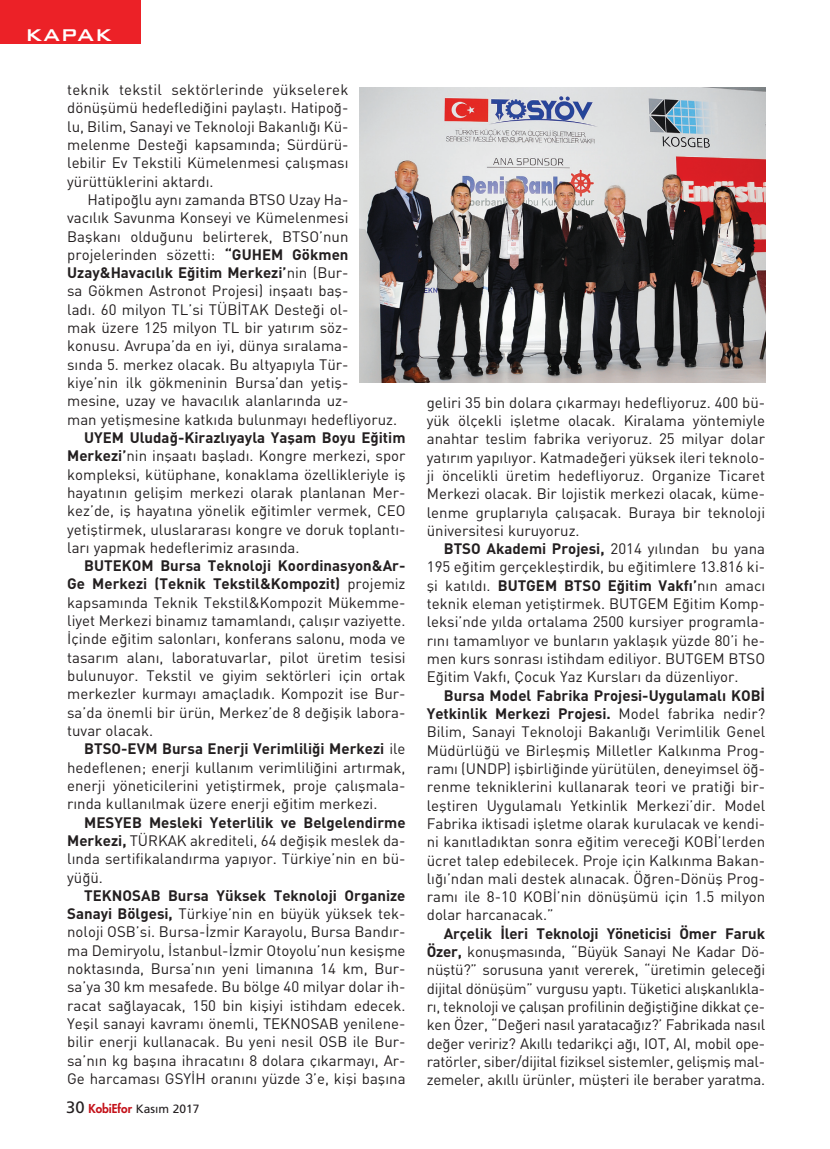
<style>
.page{position:relative;width:830px;height:1149px;background:#fff}
.page>*{position:absolute;margin:0;border:0;box-sizing:border-box;transform-origin:0 0}
.t1{font:22.5px "Karo T";color:#fff}
.t2{font:15px "DINT";color:#231f20}
.t3{font:15px "DINT Bold";color:#231f20}
.t4{font:12px "Frutiger Normal Tr";color:#231f20}
.s1{font-family:"DINT Bold"}
.s2{font-family:"DINT"}
.s3{font-size:16.5px}
.s4{font-family:"Futura Heavy Turk";color:#c4121a}
</style>
<div class="page">
<div style="left:0;top:0;width:141px;height:44px;background:#ec2127"></div>
<img style="left:359px;top:88px;width:406px;height:294px">
<p class="t1" style="left:25px;top:20px;width:89px">KAPAK</p>
<p class="t2" style="left:67px;top:84px;width:282px">teknik tekstil sektörlerinde yükselerek</p>
<p class="t2" style="left:67px;top:103px;width:283px">dönüflümü hedefledi¤ini paylaflt›. Hatipo¤-</p>
<p class="t2" style="left:67px;top:121px;width:283px">lu, Bilim, Sanayi ve Teknoloji Bakanl›¤› Kü-</p>
<p class="t2" style="left:67px;top:139px;width:283px">melenme Deste¤i kapsam›nda; Sürdürü-</p>
<p class="t2" style="left:67px;top:157px;width:283px">lebilir Ev Tekstili Kümelenmesi çal›flmas›</p>
<p class="t2" style="left:67px;top:176px;width:148px">yürüttüklerini aktard›.</p>
<p class="t2" style="left:87px;top:194px;width:262px">Hatipo¤lu ayn› zamanda BTSO Uzay Ha-</p>
<p class="t2" style="left:67px;top:212px;width:282px">vac›l›k Savunma Konseyi ve Kümelenmesi</p>
<p class="t2" style="left:67px;top:231px;width:283px">Baflkan› oldu¤unu belirterek, BTSO’nun</p>
<p class="t2" style="left:67px;top:249px;width:283px">projelerinden sözetti: <span class="s1">“GUHEM Gökmen</span></p>
<p class="t3" style="left:67px;top:267px;width:283px">Uzay&amp;Havac›l›k E¤itim Merkezi’<span class="s2">nin (Bur-</span></p>
<p class="t2" style="left:67px;top:286px;width:282px">sa Gökmen Astronot Projesi) inflaat› bafl-</p>
<p class="t2" style="left:67px;top:304px;width:283px">lad›. 60 milyon TL’si TÜB‹TAK Deste¤i ol-</p>
<p class="t2" style="left:67px;top:322px;width:283px">mak üzere 125 milyon TL bir yat›r›m söz-</p>
<p class="t2" style="left:67px;top:340px;width:282px">konusu. Avrupa’da en iyi, dünya s›ralama-</p>
<p class="t2" style="left:67px;top:359px;width:283px">s›nda 5. merkez olacak. Bu altyap›yla Tür-</p>
<p class="t2" style="left:67px;top:377px;width:282px">kiye’nin ilk gökmeninin Bursa’dan yetifl-</p>
<p class="t2" style="left:67px;top:395px;width:282px">mesine, uzay ve havac›l›k alanlar›nda uz-</p>
<p class="t2" style="left:67px;top:414px;width:331px">man yetiflmesine katk›da bulunmay› hedefliyoruz.</p>
<p class="t3" style="left:84px;top:432px;width:322px">UYEM Uluda¤-Kirazl›yayla Yaflam Boyu E¤itim</p>
<p class="t2" style="left:67px;top:450px;width:339px"><span class="s1">Merkezi’</span>nin inflaat› bafllad›. Kongre merkezi, spor</p>
<p class="t2" style="left:67px;top:469px;width:340px">kompleksi, kütüphane, konaklama özellikleriyle ifl</p>
<p class="t2" style="left:67px;top:487px;width:339px">hayat›n›n geliflim merkezi olarak planlanan Mer-</p>
<p class="t2" style="left:67px;top:505px;width:339px">kez’de, ifl hayat›na yönelik e¤itimler vermek, CEO</p>
<p class="t2" style="left:67px;top:523px;width:339px">yetifltirmek, uluslararas› kongre ve doruk toplant›-</p>
<p class="t2" style="left:67px;top:542px;width:234px">lar› yapmak hedeflerimiz aras›nda.</p>
<p class="t3" style="left:84px;top:560px;width:322px">BUTEKOM Bursa Teknoloji Koordinasyon&amp;Ar-</p>
<p class="t3" style="left:67px;top:578px;width:339px">Ge Merkezi (Teknik Tekstil&amp;Kompozit) <span class="s2">projemiz</span></p>
<p class="t2" style="left:67px;top:597px;width:340px">kapsam›nda Teknik Tekstil&amp;Kompozit Mükemme-</p>
<p class="t2" style="left:67px;top:615px;width:340px">liyet Merkezi binam›z tamamland›, çal›fl›r vaziyette.</p>
<p class="t2" style="left:67px;top:633px;width:339px">‹çinde e¤itim salonlar›, konferans salonu, moda ve</p>
<p class="t2" style="left:67px;top:652px;width:340px">tasar›m alan›, laboratuvarlar, pilot üretim tesisi</p>
<p class="t2" style="left:67px;top:670px;width:339px">bulunuyor. Tekstil ve giyim sektörleri için ortak</p>
<p class="t2" style="left:67px;top:688px;width:340px">merkezler kurmay› amaçlad›k. Kompozit ise Bur-</p>
<p class="t2" style="left:67px;top:706px;width:340px">sa’da önemli bir ürün, Merkez’de 8 de¤iflik labora-</p>
<p class="t2" style="left:67px;top:725px;width:88px">tuvar olacak.</p>
<p class="t3" style="left:84px;top:743px;width:322px">BTSO-EVM Bursa Enerji Verimlili¤i Merkezi <span class="s2">ile</span></p>
<p class="t2" style="left:67px;top:761px;width:339px">hedeflenen; enerji kullan›m verimlili¤ini art›rmak,</p>
<p class="t2" style="left:67px;top:780px;width:340px">enerji yöneticilerini yetifltirmek, proje çal›flmala-</p>
<p class="t2" style="left:67px;top:798px;width:311px">r›nda kullan›lmak üzere enerji e¤itim merkezi.</p>
<p class="t3" style="left:84px;top:816px;width:322px">MESYEB Mesleki Yeterlilik ve Belgelendirme</p>
<p class="t2" style="left:67px;top:835px;width:340px"><span class="s1">Merkezi,</span> TÜRKAK akrediteli, 64 de¤iflik meslek da-</p>
<p class="t2" style="left:67px;top:853px;width:340px">l›nda sertifikaland›rma yap›yor. Türkiye’nin en bü-</p>
<p class="t2" style="left:67px;top:871px;width:37px">yü¤ü.</p>
<p class="t3" style="left:84px;top:889px;width:322px">TEKNOSAB Bursa Yüksek Teknoloji Organize</p>
<p class="t2" style="left:67px;top:908px;width:339px"><span class="s1">Sanayi Bölgesi,</span> Türkiye’nin en büyük yüksek tek-</p>
<p class="t2" style="left:67px;top:926px;width:340px">noloji OSB’si. Bursa-‹zmir Karayolu, Bursa Band›r-</p>
<p class="t2" style="left:67px;top:944px;width:339px">ma Demiryolu, ‹stanbul-‹zmir Otoyolu’nun kesiflme</p>
<p class="t2" style="left:67px;top:963px;width:339px">noktas›nda, Bursa’n›n yeni liman›na 14 km, Bur-</p>
<p class="t2" style="left:67px;top:981px;width:340px">sa’ya 30 km mesafede. Bu bölge 40 milyar dolar ih-</p>
<p class="t2" style="left:67px;top:999px;width:340px">racat sa¤layacak, 150 bin kifliyi istihdam edecek.</p>
<p class="t2" style="left:67px;top:1018px;width:339px">Yeflil sanayi kavram› önemli, TEKNOSAB yenilene-</p>
<p class="t2" style="left:67px;top:1036px;width:339px">bilir enerji kullanacak. Bu yeni nesil OSB ile Bur-</p>
<p class="t2" style="left:67px;top:1054px;width:340px">sa’n›n kg bafl›na ihracat›n› 8 dolara ç›karmay›, Ar-</p>
<p class="t2" style="left:67px;top:1072px;width:340px">Ge harcamas› GSY‹H oran›n› yüzde 3’e, kifli bafl›na</p>
<p class="t4" style="left:66px;top:1104px;width:135px"><span class="s3">30</span> <span class="s4">KobiEfor</span> Kas›m 2017</p>
<p class="t2" style="left:426px;top:397px;width:340px">geliri 35 bin dolara ç›karmay› hedefliyoruz. 400 bü-</p>
<p class="t2" style="left:426px;top:415px;width:339px">yük ölçekli iflletme olacak. Kiralama yöntemiyle</p>
<p class="t2" style="left:426px;top:433px;width:340px">anahtar teslim fabrika veriyoruz. 25 milyar dolar</p>
<p class="t2" style="left:426px;top:452px;width:339px">yat›r›m yap›l›yor. Katmade¤eri yüksek ileri teknolo-</p>
<p class="t2" style="left:426px;top:470px;width:340px">ji öncelikli üretim hedefliyoruz. Organize Ticaret</p>
<p class="t2" style="left:426px;top:488px;width:340px">Merkezi olacak. Bir lojistik merkezi olacak, küme-</p>
<p class="t2" style="left:426px;top:506px;width:340px">lenme gruplar›yla çal›flacak. Buraya bir teknoloji</p>
<p class="t2" style="left:426px;top:525px;width:154px">üniversitesi kuruyoruz.</p>
<p class="t3" style="left:443px;top:543px;width:322px">BTSO Akademi Projesi, <span class="s2">2014 y›l›ndan bu yana</span></p>
<p class="t2" style="left:426px;top:561px;width:340px">195 e¤itim gerçeklefltirdik, bu e¤itimlere 13.816 ki-</p>
<p class="t3" style="left:426px;top:580px;width:339px"><span class="s2">fli kat›ld›.</span> BUTGEM BTSO E¤itim Vakf›’<span class="s2">n›n amac›</span></p>
<p class="t2" style="left:426px;top:598px;width:339px">teknik eleman yetifltirmek. BUTGEM E¤itim Komp-</p>
<p class="t2" style="left:426px;top:616px;width:340px">leksi’nde y›lda ortalama 2500 kursiyer programla-</p>
<p class="t2" style="left:426px;top:635px;width:340px">r›n› tamaml›yor ve bunlar›n yaklafl›k yüzde 80’i he-</p>
<p class="t2" style="left:426px;top:653px;width:340px">men kurs sonras› istihdam ediliyor. BUTGEM BTSO</p>
<p class="t2" style="left:426px;top:671px;width:313px">E¤itim Vakf›, Çocuk Yaz Kurslar› da düzenliyor.</p>
<p class="t3" style="left:443px;top:689px;width:322px">Bursa Model Fabrika Projesi-Uygulamal› KOB‹</p>
<p class="t3" style="left:426px;top:708px;width:339px">Yetkinlik Merkezi Projesi. <span class="s2">Model fabrika nedir?</span></p>
<p class="t2" style="left:426px;top:726px;width:340px">Bilim, Sanayi Teknoloji Bakanl›¤› Verimlilik Genel</p>
<p class="t2" style="left:426px;top:744px;width:340px">Müdürlü¤ü ve Birleflmifl Milletler Kalk›nma Prog-</p>
<p class="t2" style="left:426px;top:763px;width:340px">ram› (UNDP) iflbirli¤inde yürütülen, deneyimsel ö¤-</p>
<p class="t2" style="left:426px;top:781px;width:339px">renme tekniklerini kullanarak teori ve prati¤i bir-</p>
<p class="t2" style="left:426px;top:799px;width:340px">lefltiren Uygulamal› Yetkinlik Merkezi’dir. Model</p>
<p class="t2" style="left:426px;top:818px;width:340px">Fabrika iktisadi iflletme olarak kurulacak ve kendi-</p>
<p class="t2" style="left:426px;top:836px;width:340px">ni kan›tlad›ktan sonra e¤itim verece¤i KOB‹’lerden</p>
<p class="t2" style="left:426px;top:854px;width:340px">ücret talep edebilecek. Proje için Kalk›nma Bakan-</p>
<p class="t2" style="left:426px;top:872px;width:340px">l›¤›’ndan mali destek al›nacak. Ö¤ren-Dönüfl Prog-</p>
<p class="t2" style="left:426px;top:891px;width:340px">ram› ile 8-10 KOB‹’nin dönüflümü için 1.5 milyon</p>
<p class="t2" style="left:426px;top:909px;width:128px">dolar harcanacak.”</p>
<p class="t3" style="left:443px;top:927px;width:322px">Arçelik ‹leri Teknoloji Yöneticisi Ömer Faruk</p>
<p class="t2" style="left:426px;top:946px;width:339px"><span class="s1">Özer,</span> konuflmas›nda, “Büyük Sanayi Ne Kadar Dö-</p>
<p class="t2" style="left:426px;top:964px;width:339px">nüfltü?” sorusuna yan›t vererek, “üretimin gelece¤i</p>
<p class="t2" style="left:426px;top:982px;width:339px">dijital dönüflüm” vurgusu yapt›. Tüketici al›flkanl›kla-</p>
<p class="t2" style="left:426px;top:1001px;width:339px">r›, teknoloji ve çal›flan profilinin de¤iflti¤ine dikkat çe-</p>
<p class="t2" style="left:426px;top:1019px;width:339px">ken Özer, “De¤eri nas›l yarataca¤›z?’ Fabrikada nas›l</p>
<p class="t2" style="left:426px;top:1037px;width:339px">de¤er veririz? Ak›ll› tedarikçi a¤›, IOT, AI, mobil ope-</p>
<p class="t2" style="left:426px;top:1055px;width:339px">ratörler, siber/dijital fiziksel sistemler, geliflmifl mal-</p>
<p class="t2" style="left:426px;top:1074px;width:339px">zemeler, ak›ll› ürünler, müflteri ile beraber yaratma.</p>
</div>
